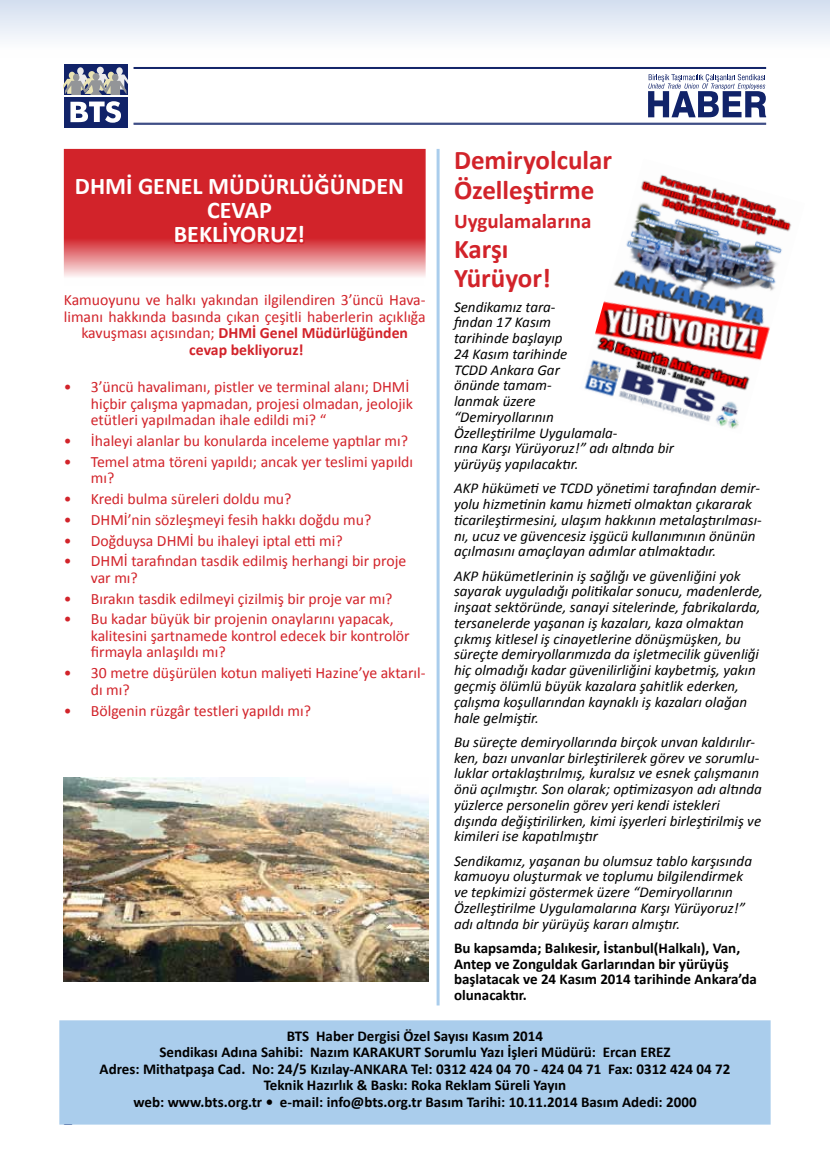
<style>
.page{position:relative;width:830px;height:1170px;background:#fff}
.page>*{position:absolute;margin:0;border:0;box-sizing:border-box;transform-origin:0 0}
.t1{font:700 27px/29.5px "Calibri";color:#d2232a}
.t2{font:700 24px/24px "Calibri";color:#fff;text-align:center}
.t3{font:700 21px "Calibri";color:#d2232a}
.t4{font:15.75px/16.5px "Calibri";color:#d2232a}
.t5{font:italic 15px/15.8px "Calibri";color:#000}
.t6{font:700 15px/16.5px "Calibri";color:#000;text-align:center}
.s1{font-weight:700}
</style>
<div class="page">
<hr style="left:133px;top:123px;width:632px;height:1px;background:#112369">
<hr style="left:133px;top:124px;width:632px;height:1px;background:#112369">
<hr style="left:133px;top:67px;width:632px;height:1px;background:#112369">
<hr style="left:133px;top:68px;width:632px;height:1px;background:#112369">
<div style="left:64px;top:97px;width:64px;height:31px;background:#112369"></div>
<div style="left:64px;top:64px;width:64px;height:31px;background:#112369"></div>
<svg style="left:64px;top:67px;width:64px;height:28px"></svg>
<svg style="left:70px;top:101px;width:51px;height:22px"></svg>
<svg style="left:648px;top:74px;width:117px;height:43px"></svg>
<div style="left:0;top:0;width:829px;height:57px;background:linear-gradient(to bottom,#d3dfef,#fff)"></div>
<div style="left:62px;top:1026px;width:705px;height:94px;background:#aacdec"></div>
<div style="left:59px;top:1020px;width:711px;height:104px;border:9px solid #aacdec"></div>
<img style="left:584px;top:174px;width:208px;height:255px">
<div style="left:64px;top:149px;width:361px;height:137px;background:#d2232a;border:2px solid #d2232a"></div>
<svg style="left:72px;top:240px;width:334px;height:46px"></svg>
<hr style="left:436px;top:149px;width:3px;height:856px;background:#aacdec">
<img style="left:64px;top:777px;width:365px;height:204px">
<h2 class="t2" style="left:75px;top:174px;width:330px">DHMİ GENEL MÜDÜRLÜĞÜNDEN<br>CEVAP<br>BEKLİYORUZ!</h2>
<p class="t4" style="left:64px;top:292px;width:363px;text-align:center">Kamuoyunu ve halkı yakından ilgilendiren 3’üncü Hava&shy;limanı hakkında basında çıkan çeşitli haberlerin açıklığa kavuşması açısından; <span class="s1">DHMİ Genel Müdürlüğünden cevap bekliyoruz!</span></p>
<p class="t4" style="left:91px;top:379px;width:323px;text-indent:-27px">• 3’üncü havalimanı, pistler ve terminal alanı; DHMİ hiçbir çalışma yapmadan, projesi olmadan, jeolojik etütleri yapılmadan ihale edildi mi? “</p>
<p class="t4" style="left:64px;top:432px;width:345px">• İhaleyi alanlar bu konularda inceleme yaptılar mı?</p>
<p class="t4" style="left:91px;top:453px;width:323px;text-indent:-27px">• Temel atma töreni yapıldı; ancak yer teslimi yapıldı mı?</p>
<p class="t4" style="left:64px;top:490px;width:229px">• Kredi bulma süreleri doldu mu?</p>
<p class="t4" style="left:64px;top:511px;width:309px">• DHMİ’nin sözleşmeyi fesih hakkı doğdu mu?</p>
<p class="t4" style="left:64px;top:532px;width:280px">• Doğduysa DHMİ bu ihaleyi iptal etti mi?</p>
<p class="t4" style="left:91px;top:553px;width:317px;text-indent:-27px">• DHMİ tarafından tasdik edilmiş herhangi bir proje var mı?</p>
<p class="t4" style="left:64px;top:590px;width:330px">• Bırakın tasdik edilmeyi çizilmiş bir proje var mı?</p>
<p class="t4" style="left:91px;top:611px;width:320px;text-indent:-27px">• Bu kadar büyük bir projenin onaylarını yapacak, kalitesini şartnamede kontrol edecek bir kontrolör firmayla anlaşıldı mı?</p>
<p class="t4" style="left:91px;top:664px;width:336px;text-indent:-27px">• 30 metre düşürülen kotun maliyeti Hazine’ye aktarıl&shy;dı mı?</p>
<p class="t4" style="left:64px;top:702px;width:249px">• Bölgenin rüzgâr testleri yapıldı mı?</p>
<h1 class="t1" style="left:454px;top:145px;width:159px">Demiryolcular<br>Özelleştirme</h1>
<h3 class="t3" style="left:454px;top:208px;width:139px">Uygulamalarına</h3>
<h1 class="t1" style="left:454px;top:234px;width:98px">Karşı<br>Yürüyor!</h1>
<p class="t5" style="left:454px;top:298px;width:221px">Sendikamız tara-<br>fından 17 Kasım<br>tarihinde başlayıp<br>24 Kasım tarihinde<br>TCDD Ankara Gar<br>önünde tamam-<br>lanmak üzere<br>“Demiryollarının<br>Özelleştirilme Uygulamala-<br>rına Karşı Yürüyoruz!” adı altında bir yürüyüş yapılacaktır.</p>
<p class="t5" style="left:454px;top:480px;width:309px">AKP hükümeti ve TCDD yönetimi tarafından demir&shy;yolu hizmetinin kamu hizmeti olmaktan çıkararak ticarileştirmesini, ulaşım hakkının metalaştırılması&shy;nı, ucuz ve güvencesiz işgücü kullanımının önünün açılmasını amaçlayan adımlar atılmaktadır.</p>
<p class="t5" style="left:454px;top:567px;width:310px">AKP hükümetlerinin iş sağlığı ve güvenliğini yok sayarak uyguladığı politikalar sonucu, madenlerde, inşaat sektöründe, sanayi sitelerinde, fabrikalarda, tersanelerde yaşanan iş kazaları, kaza olmaktan çıkmış kitlesel iş cinayetlerine dönüşmüşken, bu süreçte demiryollarımızda da işletmecilik güvenliği hiç olmadığı kadar güvenilirliğini kaybetmiş, yakın geçmiş ölümlü büyük kazalara şahitlik ederken, çalışma koşullarından kaynaklı iş kazaları olağan hale gelmiştir.</p>
<p class="t5" style="left:454px;top:733px;width:309px">Bu süreçte demiryollarında birçok unvan kaldırılır&shy;ken, bazı unvanlar birleştirilerek görev ve sorumlu&shy;luklar ortaklaştırılmış, kuralsız ve esnek çalışmanın önü açılmıştır. Son olarak; optimizasyon adı altında yüzlerce personelin görev yeri kendi istekleri dışında değiştirilirken, kimi işyerleri birleştirilmiş ve kimileri ise kapatılmıştır</p>
<p class="t5" style="left:454px;top:852px;width:299px">Sendikamız, yaşanan bu olumsuz tablo karşısında kamuoyu oluşturmak ve toplumu bilgilendirmek ve tepkimizi göstermek üzere “Demiryollarının Özelleştirilme Uygulamalarına Karşı Yürüyoruz!” adı altında bir yürüyüş kararı almıştır.</p>
<p class="t6" style="left:454px;top:940px;width:304px;line-height:15.8px;text-align:left">Bu kapsamda; Balıkesir, İstanbul(Halkalı), Van, Antep ve Zonguldak Garlarından bir yürüyüş başlatacak ve 24 Kasım 2014 tarihinde Ankara’da olunacaktır.</p>
<p class="t6" style="left:100px;top:1027px;width:632px">BTS Haber Dergisi Özel Sayısı Kasım 2014<br>Sendikası Adına Sahibi: Nazım KARAKURT Sorumlu Yazı İşleri Müdürü: Ercan EREZ<br>Adres: Mithatpaşa Cad. No: 24/5 Kızılay-ANKARA Tel: 0312 424 04 70 - 424 04 71 Fax: 0312 424 04 72<br>Teknik Hazırlık &amp; Baskı: Roka Reklam Süreli Yayın<br>web: www.bts.org.tr • e-mail: info@bts.org.tr Basım Tarihi: 10.11.2014 Basım Adedi: 2000</p>
</div>
